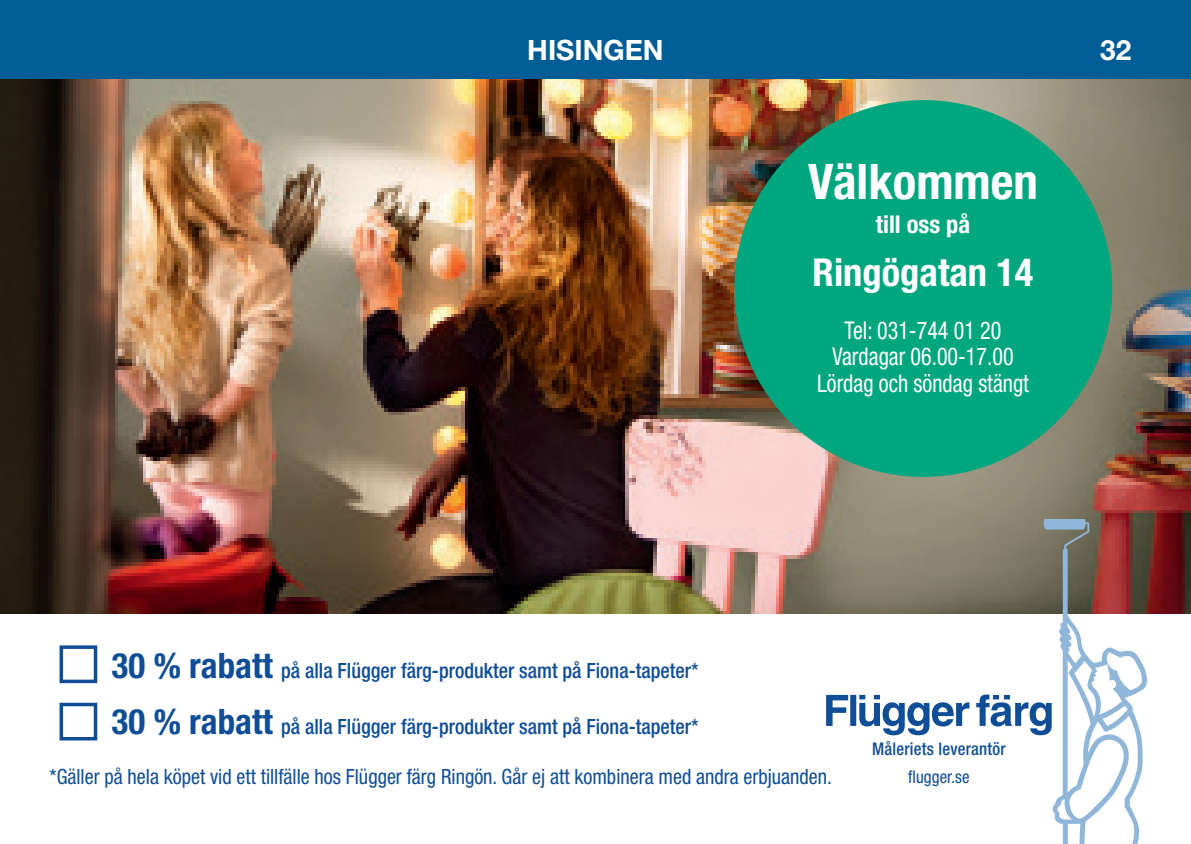
<style>
.page{position:relative;width:1191px;height:844px;background:#fff}
.page>*{position:absolute;margin:0;border:0;box-sizing:border-box;transform-origin:0 0}
.t1{font:700 condensed 49px "Helvetica Neue LT Std";color:#fff}
.t2{font:700 condensed 38.5px "Helvetica Neue LT Std";color:#fff}
.t3{font:700 28px "Helvetica Neue LT Std";color:#fff}
.t4{font:condensed 24.5px/26.2px "Helvetica Neue LT Std";color:#fff;text-align:center;scale:.9 1}
.t5{font:700 condensed 24.5px "Helvetica Neue LT Std";color:#fff}
.t6{font:500 condensed 21px "Helvetica Neue LT Std";color:#0f4d96;scale:.96 1}
.t7{font:condensed 21px "Helvetica Neue LT Std";color:#0f4d96;scale:.96 1}
.t8{font:500 condensed 17.5px "Helvetica Neue LT Std";letter-spacing:.015em;color:#0f4d96;scale:.96 1}
.t9{font:condensed 17.5px "Helvetica Neue LT Std";letter-spacing:.005em;color:#0f4d96;scale:.96 1}
.s1{font-weight:700;font-size:35px}
</style>
<div class="page">
<div style="left:0;top:0;width:1191px;height:79px;background:#005d95"></div>
<img style="left:0;top:79px;width:1191px;height:534px">
<div style="left:734px;top:100px;width:378px;height:377px;background:#00a77e;border-radius:50%"></div>
<div style="left:60px;top:645px;width:37px;height:38px;border:4px solid #0f4d96"></div>
<div style="left:60px;top:702px;width:37px;height:38px;border:4px solid #0f4d96"></div>
<svg style="left:976px;top:519px;width:171px;height:324px"></svg>
<svg style="left:826px;top:694px;width:143px;height:41px"></svg>
<h3 class="t3" style="left:527px;top:32px;width:138px">HISINGEN</h3>
<h3 class="t3" style="left:1100px;top:32px;width:33px">32</h3>
<h1 class="t1" style="left:808px;top:152px;width:231px">Välkommen</h1>
<p class="t5" style="left:876px;top:210px;width:96px">till oss på</p>
<h2 class="t2" style="left:812px;top:249px;width:222px">Ringögatan 14</h2>
<p class="t4" style="left:817px;top:317px;width:237px">Tel: 031-744 01 20<br>Vardagar 06.00-17.00<br>Lördag och söndag stängt</p>
<p class="t6" style="left:112px;top:657px;width:613px"><span class="s1">30 % rabatt</span> på alla Flügger färg-produkter samt på Fiona-tapeter*</p>
<p class="t6" style="left:112px;top:713px;width:613px"><span class="s1">30 % rabatt</span> på alla Flügger färg-produkter samt på Fiona-tapeter*</p>
<p class="t7" style="left:50px;top:764px;width:816px">*Gäller på hela köpet vid ett tillfälle hos Flügger färg Ringön. Går ej att kombinera med andra erbjuanden.</p>
<p class="t8" style="left:872px;top:737px;width:141px">Måleriets leverantör</p>
<p class="t9" style="left:908px;top:766px;width:65px">flugger.se</p>
</div>
